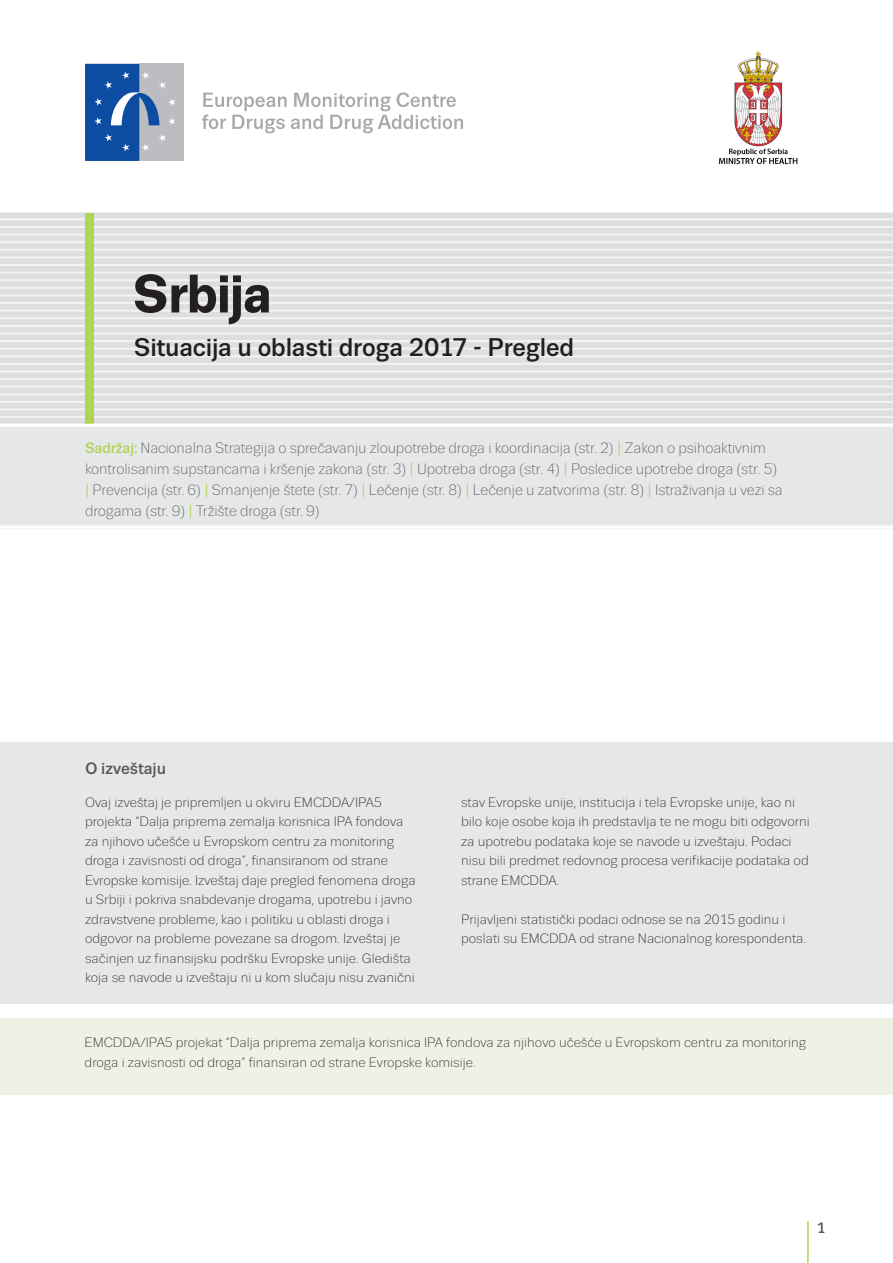
<style>
.page{position:relative;width:893px;height:1263px;background:#fff}
.page>*{position:absolute;margin:0;border:0;box-sizing:border-box;transform-origin:0 0}
.CV_title1{font:700 54px "Trivia Sans";letter-spacing:-.02em;color:#231f20}
.CV_tile2{font:500 25.5px "Trivia Sans";letter-spacing:-.005em;color:#231f20}
.title2{font:500 16.5px "Trivia Sans";color:#57585a}
.Content{font:300 15px/21px "Trivia Sans";letter-spacing:-.005em;color:#57585a}
.Folio{font:500 15px "Trivia Sans";color:#57585a}
.text{font:300 13.5px/19.5px "Trivia Sans";color:#231f20}
.s1{font-weight:500;color:#b2d454}
.s2{font-weight:400;color:#b2d454}
</style>
<div class="page">
<hr style="left:807px;top:1221px;width:2px;height:42px;background:#b2d454">
<div style="left:0;top:213px;width:893px;height:212px;background:#dddee0"></div>
<hr style="left:0;top:213px;width:893px;height:1px;background:#f2f3f4">
<hr style="left:0;top:218px;width:893px;height:2px;background:#f2f3f4">
<hr style="left:0;top:226px;width:893px;height:2px;background:#f2f3f4">
<hr style="left:0;top:234px;width:893px;height:2px;background:#f2f3f4">
<hr style="left:0;top:241px;width:893px;height:2px;background:#f2f3f4">
<hr style="left:0;top:249px;width:893px;height:2px;background:#f2f3f4">
<hr style="left:0;top:256px;width:893px;height:2px;background:#f2f3f4">
<hr style="left:0;top:264px;width:893px;height:2px;background:#f2f3f4">
<hr style="left:0;top:272px;width:893px;height:2px;background:#f2f3f4">
<hr style="left:0;top:279px;width:893px;height:2px;background:#f2f3f4">
<hr style="left:0;top:287px;width:893px;height:2px;background:#f2f3f4">
<hr style="left:0;top:294px;width:893px;height:2px;background:#f2f3f4">
<hr style="left:0;top:302px;width:893px;height:2px;background:#f2f3f4">
<hr style="left:0;top:310px;width:893px;height:2px;background:#f2f3f4">
<hr style="left:0;top:317px;width:893px;height:2px;background:#f2f3f4">
<hr style="left:0;top:325px;width:893px;height:2px;background:#f2f3f4">
<hr style="left:0;top:332px;width:893px;height:2px;background:#f2f3f4">
<hr style="left:0;top:340px;width:893px;height:2px;background:#f2f3f4">
<hr style="left:0;top:348px;width:893px;height:2px;background:#f2f3f4">
<hr style="left:0;top:355px;width:893px;height:2px;background:#f2f3f4">
<hr style="left:0;top:363px;width:893px;height:2px;background:#f2f3f4">
<hr style="left:0;top:370px;width:893px;height:2px;background:#f2f3f4">
<hr style="left:0;top:378px;width:893px;height:2px;background:#f2f3f4">
<hr style="left:0;top:386px;width:893px;height:2px;background:#f2f3f4">
<hr style="left:0;top:393px;width:893px;height:2px;background:#f2f3f4">
<hr style="left:0;top:401px;width:893px;height:2px;background:#f2f3f4">
<hr style="left:0;top:408px;width:893px;height:2px;background:#f2f3f4">
<hr style="left:0;top:416px;width:893px;height:2px;background:#f2f3f4">
<div style="left:0;top:425px;width:893px;height:103px;background:#e6e7e9"></div>
<svg style="left:202px;top:92px;width:261px;height:41px"></svg>
<div style="left:139px;top:64px;width:45px;height:97px;background:#bcbdc0"></div>
<svg style="left:85px;top:64px;width:90px;height:97px"></svg>
<div style="left:85px;top:213px;width:9px;height:210px;background:#b2d454"></div>
<hr style="left:0;top:424px;width:893px;height:3px;background:#fff">
<hr style="left:0;top:525px;width:893px;height:3px;background:#fff">
<div style="left:0;top:742px;width:893px;height:261px;background:#e6e7e9"></div>
<div style="left:0;top:1018px;width:893px;height:77px;background:#eef2e5"></div>
<img style="left:718px;top:51px;width:80px;height:114px">
<p class="CV_title1" style="left:132px;top:264px;width:141px">Srbija</p>
<p class="CV_tile2" style="left:134px;top:333px;width:442px">Situacija u oblasti droga 2017 - Pregled</p>
<p class="Content" style="left:85px;top:438px;width:699px"><span class="s1">Sadržaj:</span> Nacionalna Strategija o sprečavanju zloupotrebe droga i koordinacija (str. 2) <span class="s2">|</span> Zakon o psihoaktivnim kontrolisanim supstancama i kršenje zakona (str. 3) <span class="s2">|</span> Upotreba droga (str. 4) <span class="s2">|</span> Posledice upotrebe droga (str. 5) <span class="s2">|</span> Prevencija (str. 6) <span class="s2">|</span> Smanjenje štete (str. 7) <span class="s2">|</span> Lečenje (str. 8) <span class="s2">|</span> Lečenje u zatvorima (str. 8) <span class="s2">|</span> Istraživanja u vezi sa drogama (str. 9) <span class="s2">|</span> Tržište droga (str. 9)</p>
<p class="title2" style="left:85px;top:760px;width:83px">O izveštaju</p>
<p class="text" style="left:85px;top:792px;width:332px">Ovaj izveštaj je pripremljen u okviru EMCDDA/IPA5 projekta “Dalja priprema zemalja korisnica IPA fondova za njihovo učešće u Evropskom centru za monitoring droga i zavisnosti od droga”, finansiranom od strane Evropske komisije. Izveštaj daje pregled fenomena droga u Srbiji i pokriva snabdevanje drogama, upotrebu i javno zdravstvene probleme, kao i politiku u oblasti droga i odgovor na probleme povezane sa drogom. Izveštaj je sačinjen uz finansijsku podršku Evropske unije. Gledišta koja se navode u izveštaju ni u kom slučaju nisu zvanični</p>
<p class="text" style="left:461px;top:792px;width:350px">stav Evropske unije, institucija i tela Evropske unije, kao ni bilo koje osobe koja ih predstavlja te ne mogu biti odgovorni za upotrebu podataka koje se navode u izveštaju. Podaci nisu bili predmet redovnog procesa verifikacije podataka od strane EMCDDA.</p>
<p class="text" style="left:461px;top:909px;width:347px">Prijavljeni statistički podaci odnose se na 2015 godinu i poslati su EMCDDA od strane Nacionalnog korespondenta.</p>
<p class="text" style="left:85px;top:1033px;width:723px">EMCDDA/IPA5 projekat “Dalja priprema zemalja korisnica IPA fondova za njihovo učešće u Evropskom centru za monitoring droga i zavisnosti od droga” finansiran od strane Evropske komisije.</p>
<p class="Folio" style="left:816px;top:1220px;width:10px">1</p>
</div>
